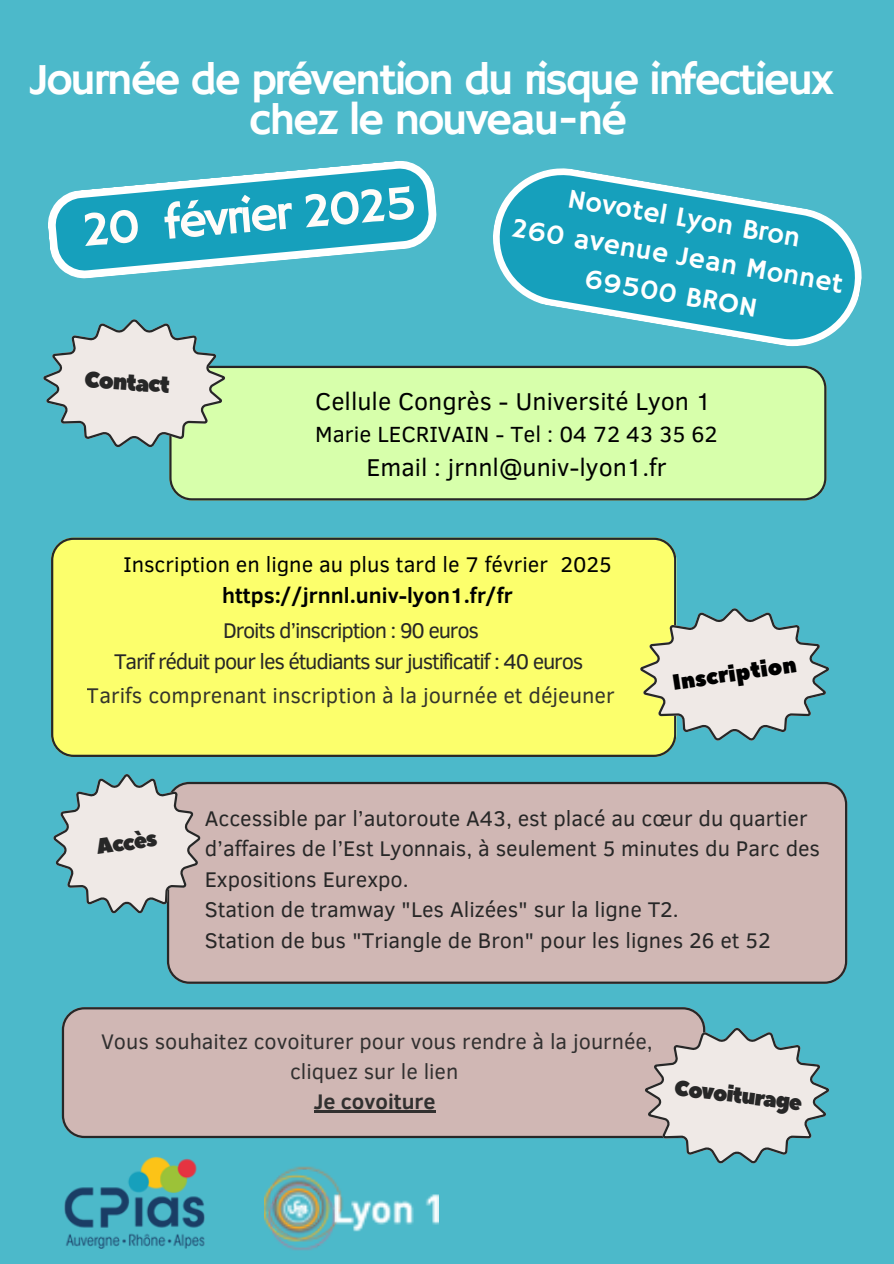
<style>
.page{position:relative;width:894px;height:1264px;background:#fff}
.page>*{position:absolute;margin:0;border:0;box-sizing:border-box;transform-origin:0 0}
.t1{font:49.2px "Hammersmith One";color:#fffcf9}
.t2{font:45px/39.3px "Hammersmith One";letter-spacing:-.055em;color:#fff;text-align:center}
.t3{font:27.9px "Hammersmith One";color:#fff}
.t4{font:24.9px "Clear Sans";color:#000}
.t5{font:22.5px "Clear Sans";color:#000}
.t6{font:22.5px "Peace Sans";color:#272727}
.t7{font:21.75px/30.5px "Clear Sans";color:#272727}
.t8{font:21.75px/33.9px "Clear Sans";letter-spacing:-.055em;color:#272727;text-align:center}
.t9{font:21.75px "Clear Sans";color:#000}
.t10{font:700 21.75px "Clear Sans";color:#000}
.t11{font:21.75px "Peace Sans";color:#000}
.t12{font:21.75px "Peace Sans";color:#272727}
.t13{font:21.6px/30.3px "Clear Sans";color:#272727;text-align:center}
.t14{font:700 21.6px "Clear Sans";color:#272727}
.t15{font:21.6px "Peace Sans";color:#272727}
</style>
<div class="page">
<div style="left:0;top:0;width:893px;height:1263px;background:#4cb9ca"></div>
<svg style="left:169px;top:366px;width:657px;height:134px;background:#b7da95"></svg>
<div style="left:249px;top:371px;width:534px;height:126px;background:#d7ffab;border-radius:22px"></div>
<svg style="left:493px;top:168px;width:369px;height:179px"></svg>
<div style="left:167px;top:781px;width:680px;height:202px;background:#d0b7b4"></div>
<svg style="left:53px;top:774px;width:147px;height:139px"></svg>
<div style="left:62px;top:1007px;width:643px;height:131px;background:#d0b7b4"></div>
<hr style="left:313px;top:1110px;width:122px;height:2px;background:#272727">
<svg style="left:644px;top:1027px;width:184px;height:136px"></svg>
<div style="left:51px;top:537px;width:624px;height:220px;background:#fcff6c"></div>
<svg style="left:640px;top:608px;width:188px;height:132px"></svg>
<img style="left:64px;top:1157px;width:141px;height:92px">
<img style="left:264px;top:1166px;width:174px;height:85px">
<svg style="left:43px;top:319px;width:182px;height:128px"></svg>
<svg style="left:48px;top:161px;width:389px;height:118px"></svg>
<h1 class="t2" style="left:30px;top:62px;width:805px">Journée de prévention du risque infectieux chez le nouveau-né</h1>
<h3 class="t1" style="left:79px;top:202px;width:337px;rotate:-5deg">20 février 2025</h3>
<h2 class="t3" style="left:570px;top:181px;width:237px;rotate:10deg">Novotel Lyon Bron</h2>
<h2 class="t3" style="left:588px;top:262px;width:176px;rotate:10deg">69500 BRON</h2>
<h2 class="t3" style="left:515px;top:210px;width:337px;rotate:10deg">260 avenue Jean Monnet</h2>
<h3 class="t6" style="left:85px;top:364px;width:87px;rotate:4deg">Contact</h3>
<h1 class="t4" style="left:315px;top:383px;width:397px">Cellule Congrès - Université Lyon 1</h1>
<h1 class="t5" style="left:315px;top:418px;width:404px">Marie LECRIVAIN - Tel : 04 72 43 35 62</h1>
<h1 class="t4" style="left:366px;top:449px;width:301px">Email : jrnnl@univ-lyon1.fr</h1>
<p class="t9" style="left:123px;top:548px;width:489px">Inscription en ligne au plus tard le 7 février 2025</p>
<p class="t10" style="left:222px;top:579px;width:292px">https://jrnnl.univ-lyon1.fr/fr</p>
<p class="t8" style="left:223px;top:612px;width:257px">Droits d’inscription : 90 euros</p>
<p class="t8" style="left:87px;top:643px;width:529px">Tarif réduit pour les étudiants sur justificatif : 40 euros<br>Tarifs comprenant inscription à la journée et déjeuner</p>
<p class="t11" style="left:670px;top:669px;width:126px;rotate:-9deg">Inscription</p>
<h3 class="t12" style="left:94px;top:832px;width:62px;rotate:-8deg">Accès</h3>
<h3 class="t7" style="left:205px;top:802px;width:616px">Accessible par l’autoroute A43, est placé au cœur du quartier d’affaires de l’Est Lyonnais, à seulement 5 minutes du Parc des Expositions Eurexpo.<br>Station de tramway "Les Alizées" sur la ligne T2.<br>Station de bus "Triangle de Bron" pour les lignes 26 et 52</h3>
<p class="t13" style="left:101px;top:1024px;width:553px">Vous souhaitez covoiturer pour vous rendre à la journée, cliquez sur le lien</p>
<p class="t14" style="left:313px;top:1085px;width:123px">Je covoiture</p>
<p class="t15" style="left:676px;top:1073px;width:130px;rotate:7deg">Covoiturage</p>
</div>
